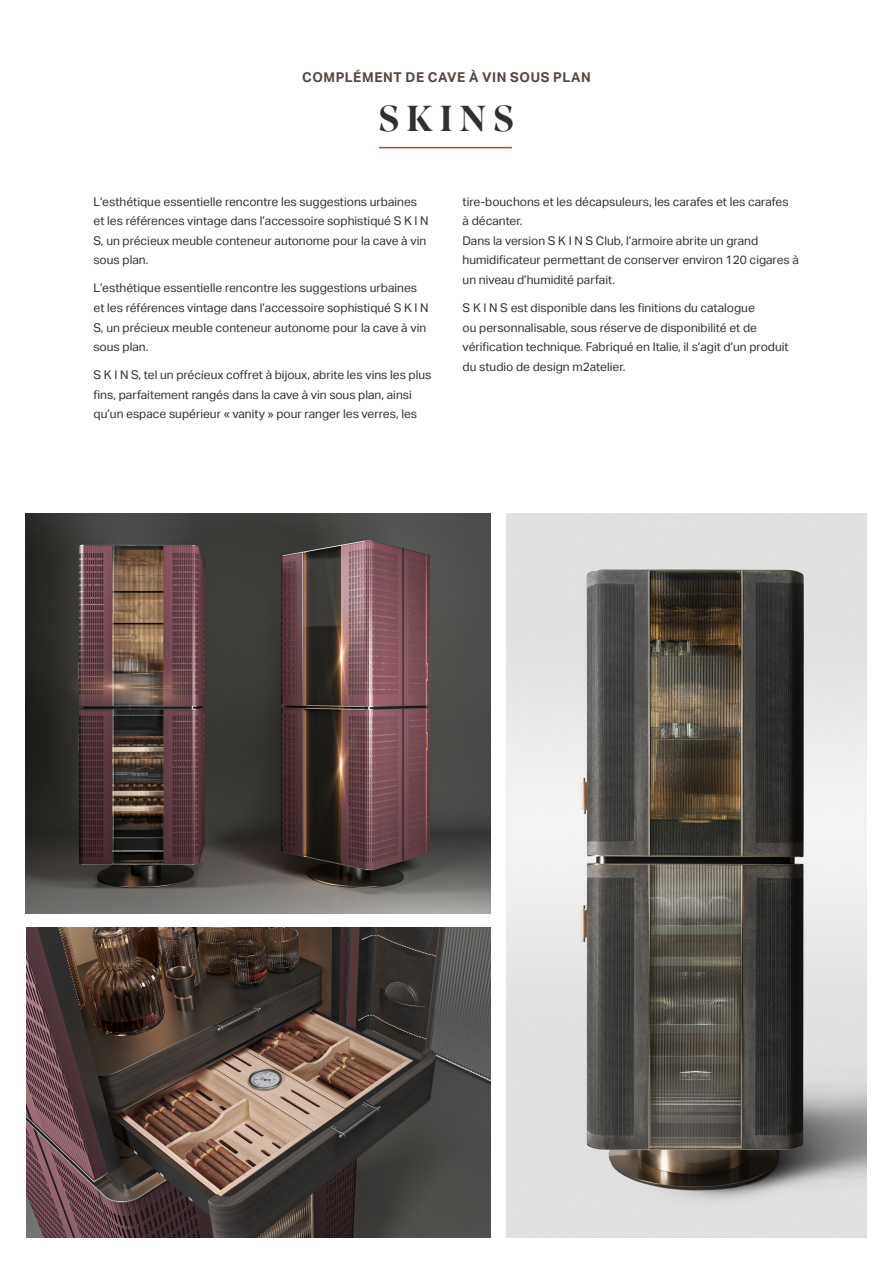
<style>
.page{position:relative;width:893px;height:1263px;background:#fff}
.page>*{position:absolute;margin:0;border:0;box-sizing:border-box;transform-origin:0 0}
.t1{font:500 36px "Superior Title";color:#312f30}
.Sezione_Aktiv{font:700 13.5px "Aktiv Grotesk";letter-spacing:.045em;color:#544640}
.Testo_di_paragrafo{font:12px/19.5px "Aktiv Grotesk";color:#312f30}
</style>
<div class="page">
<img style="left:26px;top:514px;width:465px;height:399px">
<hr style="left:379px;top:147px;width:133px;height:1px;background:#d8381e">
<img style="left:26px;top:927px;width:465px;height:310px">
<img style="left:506px;top:513px;width:361px;height:724px">
<p class="Sezione_Aktiv" style="left:302px;top:69px;width:290px">COMPLÉMENT DE CAVE À VIN SOUS PLAN</p>
<p class="t1" style="left:379px;top:97px;width:137px">S K I N S</p>
<p class="Testo_di_paragrafo" style="left:94px;top:192px;width:337px">L’esthétique essentielle rencontre les suggestions urbaines et les références vintage dans l’accessoire sophistiqué S K I N S, un précieux meuble conteneur autonome pour la cave à vin sous plan.</p>
<p class="Testo_di_paragrafo" style="left:94px;top:279px;width:337px">L’esthétique essentielle rencontre les suggestions urbaines et les références vintage dans l’accessoire sophistiqué S K I N S, un précieux meuble conteneur autonome pour la cave à vin sous plan.</p>
<p class="Testo_di_paragrafo" style="left:94px;top:365px;width:339px">S K I N S, tel un précieux coffret à bijoux, abrite les vins les plus fins, parfaitement rangés dans la cave à vin sous plan, ainsi qu’un espace supérieur « vanity » pour ranger les verres, les</p>
<p class="Testo_di_paragrafo" style="left:463px;top:192px;width:338px">tire-bouchons et les décapsuleurs, les carafes et les carafes<br>à décanter.<br>Dans la version S K I N S Club, l’armoire abrite un grand humidificateur permettant de conserver environ 120 cigares à un niveau d’humidité parfait.</p>
<p class="Testo_di_paragrafo" style="left:463px;top:298px;width:327px">S K I N S est disponible dans les finitions du catalogue<br>ou personnalisable, sous réserve de disponibilité et de vérification technique. Fabriqué en Italie, il s’agit d’un produit du studio de design m2atelier.</p>
</div>
